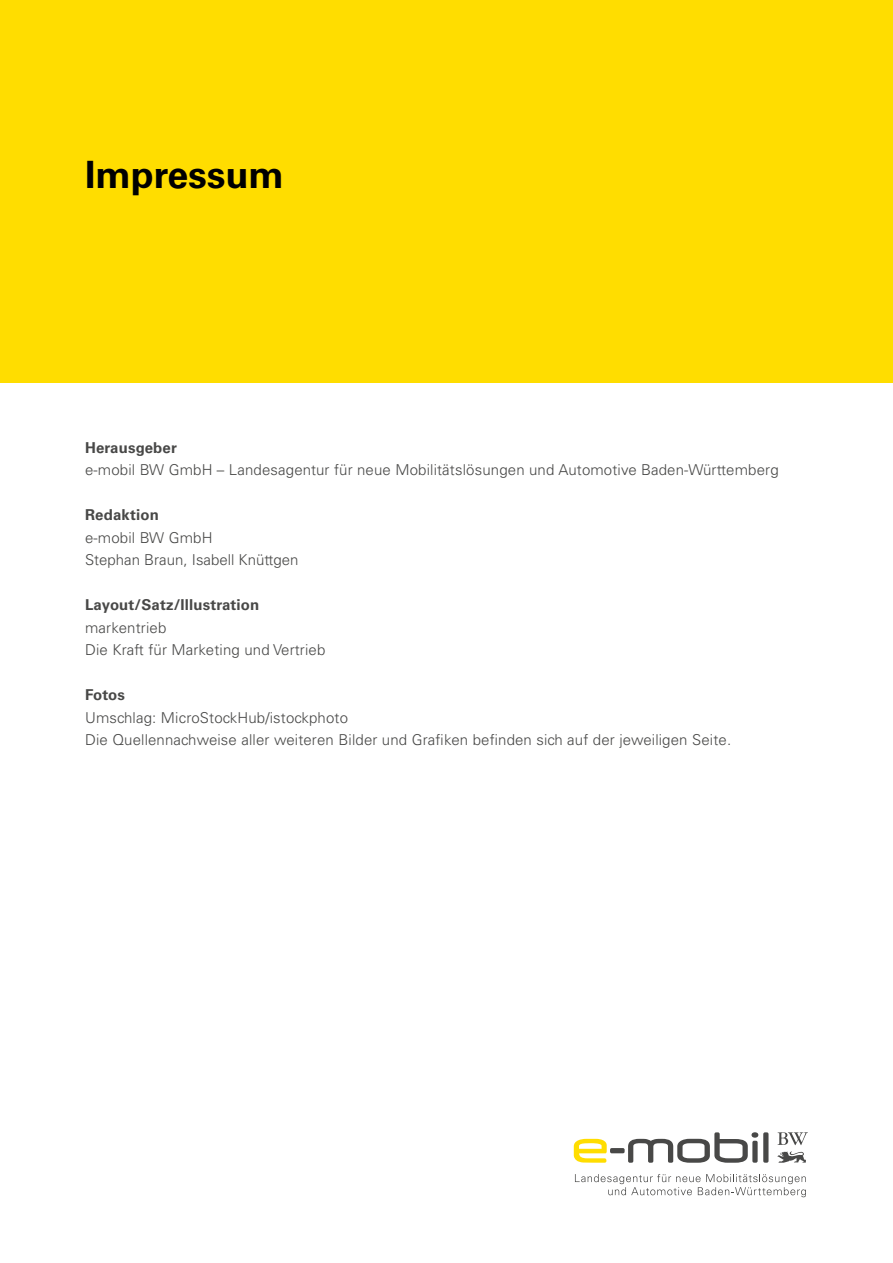
<style>
.page{position:relative;width:893px;height:1263px;background:#fff}
.page>*{position:absolute;margin:0;border:0;box-sizing:border-box;transform-origin:0 0}
.t1{font:700 37.5px "Univers LT";color:#000}
.t2{font:300 15px/22.5px "Univers LT";letter-spacing:.01em;color:#484847}
.t3{font:700 15px "Univers LT";letter-spacing:.01em;color:#484847}
</style>
<div class="page">
<div style="left:0;top:0;width:893px;height:383px;background:#fd0"></div>
<svg style="left:778px;top:1132px;width:30px;height:13px"></svg>
<svg style="left:777px;top:1151px;width:29px;height:12px"></svg>
<svg style="left:574px;top:1132px;width:194px;height:31px"></svg>
<svg style="left:575px;top:1174px;width:231px;height:23px"></svg>
<h1 class="t1" style="left:85px;top:153px;width:200px">Impressum</h1>
<p class="t3" style="left:85px;top:438px;width:93px">Herausgeber</p>
<p class="t2" style="left:85px;top:459px;width:695px">e-mobil BW GmbH – Landesagentur für neue Mobilitätslösungen und Automotive Baden-Württemberg</p>
<p class="t3" style="left:85px;top:506px;width:75px">Redaktion</p>
<p class="t2" style="left:85px;top:526px;width:215px">e-mobil BW GmbH<br>Stephan Braun, Isabell Knüttgen</p>
<p class="t3" style="left:85px;top:596px;width:176px">Layout/Satz/Illustration</p>
<p class="t2" style="left:85px;top:616px;width:242px">markentrieb<br>Die Kraft für Marketing und Vertrieb</p>
<p class="t3" style="left:85px;top:686px;width:42px">Fotos</p>
<p class="t2" style="left:85px;top:706px;width:648px">Umschlag: MicroStockHub/istockphoto<br>Die Quellennachweise aller weiteren Bilder und Grafiken befinden sich auf der jeweiligen Seite.</p>
</div>
